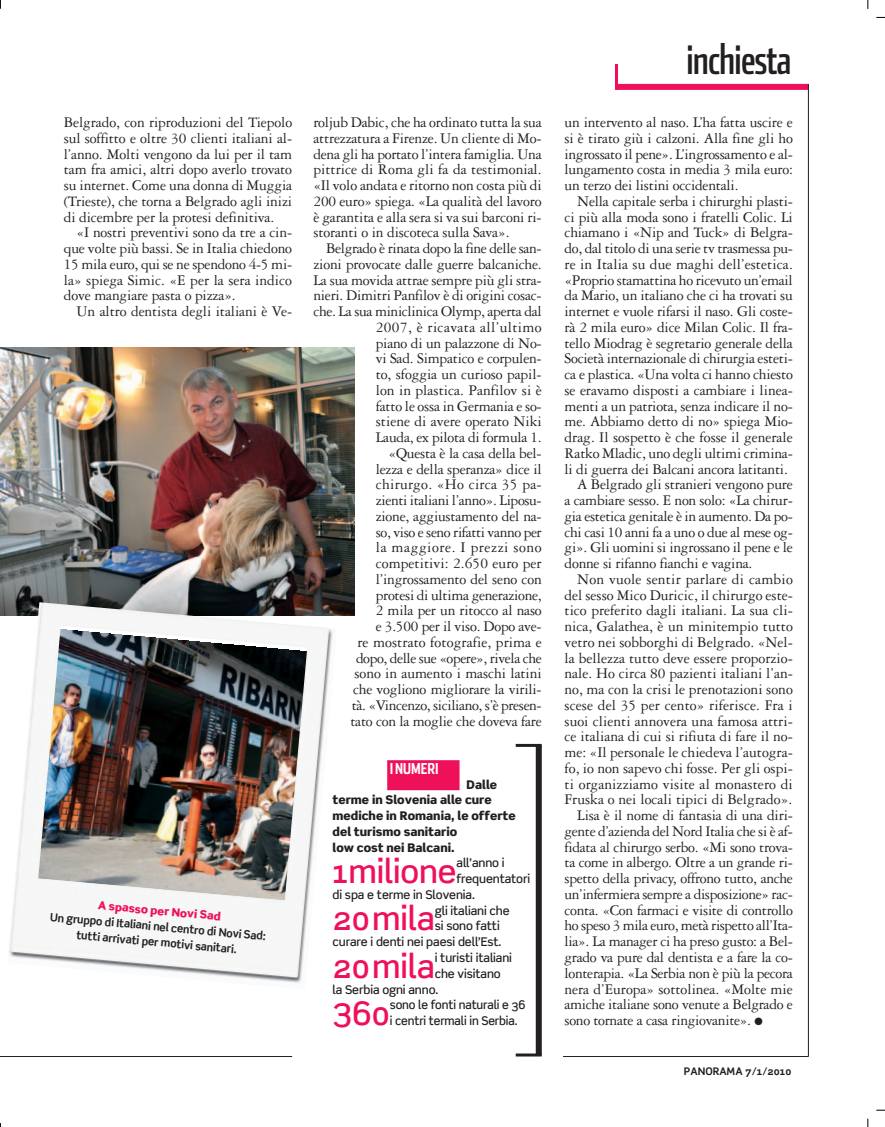
<style>
.page{position:relative;width:885px;height:1127px;background:#fff}
.page>*{position:absolute;margin:0;border:0;box-sizing:border-box;transform-origin:0 0}
.t1{font:42px "Stainless Comp";letter-spacing:-.025em;color:#231f20}
.t2{font:500 32.55px "Scene";letter-spacing:-.005em;color:#ee1059}
.t3{font:15.75px/15.8px "Garamond Three";letter-spacing:-.015em;color:#231f20;text-align:justify}
.t4{font:15.75px "Garamond Three";letter-spacing:.005em;color:#231f20}
.t5{font:15.75px "Garamond Three";letter-spacing:.01em;color:#231f20}
.t6{font:700 15px "Stainless Comp";color:#fff}
.t7{font:500 12px/15.8px "Scene";letter-spacing:-.01em;color:#231f20}
.t8{font:900 12px/15.8px "Scene";color:#231f20}
.t9{font:700 11.25px/15.8px "Scene";color:#231f20;text-align:center}
.t10{font:900 11.25px "Scene";color:#ee1059}
.t11{font:700 10.5px "Scene";color:#231f20}
</style>
<div class="page">
<div style="left:616px;top:84px;width:192px;height:6px;background:#ee1059"></div>
<hr style="left:615px;top:64px;width:3px;height:26px;background:#ee1059">
<hr style="left:807px;top:84px;width:1px;height:972px;background:#231f20">
<hr style="left:0;top:1056px;width:292px;height:1px;background:#231f20">
<hr style="left:563px;top:1056px;width:245px;height:1px;background:#231f20">
<img style="left:0;top:348px;width:355px;height:267px">
<img style="left:7px;top:602px;width:330px;height:381px">
<div style="left:535px;top:745px;width:6px;height:310px;background:#231f20"></div>
<hr style="left:515px;top:744px;width:26px;height:3px;background:#231f20">
<hr style="left:515px;top:1053px;width:26px;height:3px;background:#231f20">
<div style="left:387px;top:760px;width:72px;height:30px;background:#ee1059"></div>
<p class="t3" style="left:64px;top:116px;width:230px">Belgrado, con riproduzioni del Tiepolo sul soffitto e oltre 30 clienti italiani al&shy;l’anno. Molti vengono da lui per il tam tam fra amici, altri dopo averlo trovato su internet. Come una donna di Muggia (Trieste), che torna a Belgrado agli inizi di dicembre per la protesi definitiva.</p>
<p class="t3" style="left:64px;top:226px;width:230px;text-indent:13px">«I nostri preventivi sono da tre a cin&shy;que volte più bassi. Se in Italia chiedono 15 mila euro, qui se ne spendono 4-5 mi&shy;la» spiega Simic. «E per la sera indico dove mangiare pasta o pizza».</p>
<p class="t3" style="left:77px;top:305px;width:217px">Un altro dentista degli italiani è Ve-</p>
<p class="t10" style="left:98px;top:900px;width:125px;rotate:5deg">A spasso per Novi Sad</p>
<p class="t9" style="left:51px;top:910px;width:218px;rotate:5deg">Un gruppo di Italiani nel centro di Novi Sad: tutti arrivati per motivi sanitari.</p>
<p class="t3" style="left:313px;top:116px;width:230px">roljub Dabic, che ha ordinato tutta la sua attrezzatura a Firenze. Un cliente di Mo&shy;dena gli ha portato l’intera famiglia. Una pittrice di Roma gli fa da testimonial. «Il volo andata e ritorno non costa più di 200 euro» spiega. «La qualità del lavoro è garantita e alla sera si va sui barconi ri&shy;storanti o in discoteca sulla Sava».</p>
<p class="t3" style="left:313px;top:242px;width:230px;text-align:right">Belgrado è rinata dopo la fine delle san&shy;zioni provocate dalle guerre balcaniche.<br>La sua movida attrae sempre più gli stra&shy;nieri. Dimitri Panfilov è di origini cosac&shy;che. La sua miniclinica Olymp, aperta dal<br>2007, è ricavata all’ultimo<br>piano di un palazzone di No-<br>vi Sad. Simpatico e corpulen-<br>to, sfoggia un curioso papil-<br>lon in plastica. Panfilov si è<br>fatto le ossa in Germania e so-<br>stiene di avere operato Niki<br>Lauda, ex pilota di formula 1.<br>«Questa è la casa della bel-<br>lezza e della speranza» dice il<br>chirurgo. «Ho circa 35 pa-<br>zienti italiani l’anno». Liposu-<br>zione, aggiustamento del na-<br>so, viso e seno rifatti vanno per<br>la maggiore. I prezzi sono competitivi: 2.650 euro per l’ingrossamento del seno con<br>protesi di ultima generazione,<br>2 mila per un ritocco al naso<br>e 3.500 per il viso. Dopo ave-<br>re mostrato fotografie, prima e<br>dopo, delle sue «opere», rivela che<br>sono in aumento i maschi latini<br>che vogliono migliorare la virili-<br>tà. «Vincenzo, siciliano, s’è presen-<br>tato con la moglie che doveva fare</p>
<p class="t6" style="left:390px;top:763px;width:50px">I NUMERI</p>
<p class="t8" style="left:332px;top:778px;width:185px;text-indent:134px">Dalle terme in Slovenia alle cure mediche in Romania, le offerte del turismo sanitario<br>low cost nei Balcani.</p>
<h2 class="t2" style="left:332px;top:858px;width:126px">1milione</h2>
<p class="t7" style="left:456px;top:856px;width:50px">all’anno i</p>
<p class="t7" style="left:456px;top:872px;width:75px">frequentatori</p>
<p class="t7" style="left:332px;top:888px;width:144px">di spa e terme in Slovenia.</p>
<h2 class="t2" style="left:332px;top:905px;width:104px">20mila</h2>
<p class="t7" style="left:435px;top:903px;width:76px">gli italiani che</p>
<p class="t7" style="left:435px;top:919px;width:66px">si sono fatti</p>
<p class="t7" style="left:332px;top:935px;width:170px">curare i denti nei paesi dell’Est.</p>
<h2 class="t2" style="left:332px;top:952px;width:104px">20mila</h2>
<p class="t7" style="left:435px;top:951px;width:79px">i turisti italiani</p>
<p class="t7" style="left:435px;top:966px;width:67px">che visitano</p>
<p class="t7" style="left:332px;top:982px;width:107px">la Serbia ogni anno.</p>
<h2 class="t2" style="left:332px;top:999px;width:59px">360</h2>
<p class="t7" style="left:390px;top:998px;width:137px">sono le fonti naturali e 36 i centri termali in Serbia.</p>
<h1 class="t1" style="left:686px;top:43px;width:107px">inchiesta</h1>
<p class="t3" style="left:564px;top:116px;width:230px">un intervento al naso. L’ha fatta uscire e si è tirato giù i calzoni. Alla fine gli ho ingrossato il pene». L’ingrossamento e al&shy;lungamento costa in media 3 mila euro: un terzo dei listini occidentali.</p>
<p class="t3" style="left:577px;top:195px;width:217px">Nella capitale serba i chirurghi plasti-</p>
<p class="t3" style="left:564px;top:210px;width:230px">ci più alla moda sono i fratelli Colic. Li</p>
<p class="t3" style="left:564px;top:226px;width:230px">chiamano i «Nip and Tuck» di Belgra-</p>
<p class="t3" style="left:564px;top:242px;width:230px">do, dal titolo di una serie tv trasmessa pu-</p>
<p class="t4" style="left:564px;top:258px;width:230px">re in Italia su due maghi dell’estetica.</p>
<p class="t3" style="left:564px;top:273px;width:230px">«Proprio stamattina ho ricevuto un’email</p>
<p class="t3" style="left:564px;top:289px;width:230px">da Mario, un italiano che ci ha trovati su</p>
<p class="t3" style="left:564px;top:305px;width:230px">internet e vuole rifarsi il naso. Gli coste-</p>
<p class="t3" style="left:564px;top:321px;width:230px">rà 2 mila euro» dice Milan Colic. Il fra-</p>
<p class="t3" style="left:564px;top:336px;width:230px">tello Miodrag è segretario generale della</p>
<p class="t3" style="left:564px;top:352px;width:230px">Società internazionale di chirurgia esteti-</p>
<p class="t3" style="left:564px;top:368px;width:230px">ca e plastica. «Una volta ci hanno chiesto</p>
<p class="t3" style="left:564px;top:384px;width:230px">se eravamo disposti a cambiare i linea-</p>
<p class="t3" style="left:564px;top:399px;width:230px">menti a un patriota, senza indicare il no-</p>
<p class="t3" style="left:564px;top:415px;width:230px">me. Abbiamo detto di no» spiega Mio-</p>
<p class="t3" style="left:564px;top:431px;width:230px">drag. Il sospetto è che fosse il generale</p>
<p class="t3" style="left:564px;top:447px;width:230px">Ratko Mladic, uno degli ultimi crimina-</p>
<p class="t3" style="left:564px;top:462px;width:225px">li di guerra dei Balcani ancora latitanti.</p>
<p class="t3" style="left:577px;top:478px;width:217px">A Belgrado gli stranieri vengono pure</p>
<p class="t3" style="left:564px;top:494px;width:230px">a cambiare sesso. E non solo: «La chirur-</p>
<p class="t3" style="left:564px;top:510px;width:230px">gia estetica genitale è in aumento. Da po-</p>
<p class="t3" style="left:564px;top:525px;width:230px">chi casi 10 anni fa a uno o due al mese og-</p>
<p class="t3" style="left:564px;top:541px;width:230px">gi». Gli uomini si ingrossano il pene e le</p>
<p class="t3" style="left:564px;top:557px;width:189px">donne si rifanno fianchi e vagina.</p>
<p class="t5" style="left:577px;top:573px;width:217px">Non vuole sentir parlare di cambio</p>
<p class="t3" style="left:564px;top:588px;width:230px">del sesso Mico Duricic, il chirurgo este-</p>
<p class="t3" style="left:564px;top:604px;width:230px">tico preferito dagli italiani. La sua cli-</p>
<p class="t3" style="left:564px;top:620px;width:230px">nica, Galathea, è un minitempio tutto</p>
<p class="t3" style="left:564px;top:636px;width:230px">vetro nei sobborghi di Belgrado. «Nel-</p>
<p class="t3" style="left:564px;top:651px;width:230px">la bellezza tutto deve essere proporzio-</p>
<p class="t3" style="left:564px;top:667px;width:230px">nale. Ho circa 80 pazienti italiani l’an-</p>
<p class="t3" style="left:564px;top:683px;width:230px">no, ma con la crisi le prenotazioni sono</p>
<p class="t4" style="left:564px;top:699px;width:230px">scese del 35 per cento» riferisce. Fra i</p>
<p class="t3" style="left:564px;top:714px;width:230px">suoi clienti annovera una famosa attri-</p>
<p class="t3" style="left:564px;top:730px;width:230px">ce italiana di cui si rifiuta di fare il no-</p>
<p class="t3" style="left:564px;top:746px;width:230px">me: «Il personale le chiedeva l’autogra-</p>
<p class="t3" style="left:564px;top:762px;width:230px">fo, io non sapevo chi fosse. Per gli ospi-</p>
<p class="t4" style="left:564px;top:778px;width:230px">ti organizziamo visite al monastero di</p>
<p class="t3" style="left:564px;top:793px;width:229px">Fruska o nei locali tipici di Belgrado».</p>
<p class="t3" style="left:577px;top:809px;width:217px">Lisa è il nome di fantasia di una diri-</p>
<p class="t3" style="left:564px;top:825px;width:230px">gente d’azienda del Nord Italia che si è af-</p>
<p class="t3" style="left:564px;top:840px;width:230px">fidata al chirurgo serbo. «Mi sono trova-</p>
<p class="t3" style="left:564px;top:856px;width:230px">ta come in albergo. Oltre a un grande ri-</p>
<p class="t3" style="left:564px;top:872px;width:230px">spetto della privacy, offrono tutto, anche</p>
<p class="t3" style="left:564px;top:888px;width:230px">un’infermiera sempre a disposizione» rac-</p>
<p class="t3" style="left:564px;top:903px;width:230px">conta. «Con farmaci e visite di controllo</p>
<p class="t3" style="left:564px;top:919px;width:230px">ho speso 3 mila euro, metà rispetto all’Ita-</p>
<p class="t3" style="left:564px;top:935px;width:230px">lia». La manager ci ha preso gusto: a Bel-</p>
<p class="t3" style="left:564px;top:951px;width:230px">grado va pure dal dentista e a fare la co-</p>
<p class="t3" style="left:564px;top:966px;width:230px">lonterapia. «La Serbia non è più la pecora</p>
<p class="t3" style="left:564px;top:982px;width:230px">nera d’Europa» sottolinea. «Molte mie</p>
<p class="t3" style="left:564px;top:998px;width:230px">amiche italiane sono venute a Belgrado e</p>
<p class="t3" style="left:564px;top:1014px;width:200px">sono tornate a casa ringiovanite». ●</p>
<p class="t11" style="left:683px;top:1066px;width:109px">PANORAMA 7/1/2010</p>
</div>
